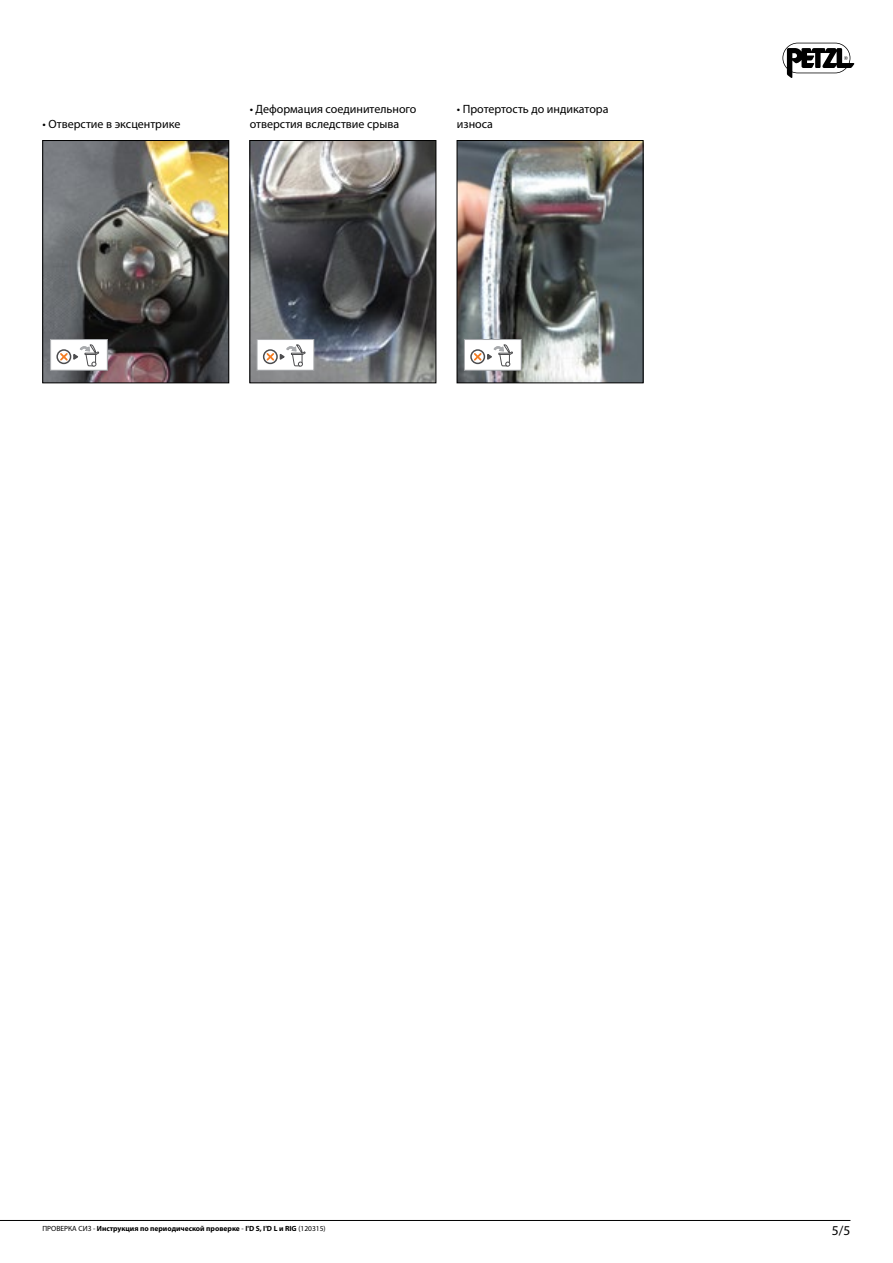
<style>
.page{position:relative;width:893px;height:1263px;background:#fff}
.page>*{position:absolute;margin:0;border:0;box-sizing:border-box;transform-origin:0 0}
.t1{font:13.5px "Myriad Pro";color:#000}
.CY_-_STD{font:12px/14.2px "Myriad Pro";color:#000}
.t2{font:700 7.5px "Myriad Pro";color:#000}
.s1{font-weight:400}
</style>
<div class="page">
<svg style="left:782px;top:43px;width:72px;height:35px"></svg>
<hr style="left:0;top:1220px;width:850px;height:1px;background:#000">
<img style="left:45px;top:142px;width:182px;height:239px">
<div style="left:43px;top:140px;width:186px;height:243px;border:1px solid #000"></div>
<img style="left:252px;top:142px;width:182px;height:239px">
<div style="left:250px;top:140px;width:186px;height:243px;border:1px solid #000"></div>
<img style="left:459px;top:142px;width:182px;height:239px">
<div style="left:457px;top:140px;width:186px;height:243px;border:1px solid #000"></div>
<div style="left:51px;top:339px;width:56px;height:31px;background:#fff"></div>
<div style="left:56px;top:349px;width:15px;height:15px;border:2px solid #4d4d4f;border-radius:50%"></div>
<svg style="left:58px;top:345px;width:42px;height:22px"></svg>
<div style="left:50px;top:339px;width:58px;height:32px;border:1px solid #a7a9ac"></div>
<div style="left:257px;top:339px;width:57px;height:31px;background:#fff"></div>
<div style="left:263px;top:349px;width:15px;height:15px;border:2px solid #4d4d4f;border-radius:50%"></div>
<svg style="left:265px;top:345px;width:41px;height:22px"></svg>
<div style="left:257px;top:339px;width:57px;height:32px;border:1px solid #a7a9ac"></div>
<div style="left:464px;top:339px;width:57px;height:31px;background:#fff"></div>
<div style="left:470px;top:349px;width:15px;height:15px;border:2px solid #4d4d4f;border-radius:50%"></div>
<svg style="left:472px;top:345px;width:41px;height:22px"></svg>
<div style="left:464px;top:339px;width:57px;height:32px;border:1px solid #a7a9ac"></div>
<p class="CY_-_STD" style="left:43px;top:116px;width:139px">• Отверстие в эксцентрике</p>
<p class="CY_-_STD" style="left:250px;top:102px;width:168px">• Деформация соединительного отверстия вследствие срыва</p>
<p class="CY_-_STD" style="left:457px;top:102px;width:153px">• Протертость до индикатора износа</p>
<p class="t2" style="left:43px;top:1224px;width:285px"><span class="s1">ПРОВЕРКА СИЗ -</span> Инструкция по периодической проверке <span class="s1">-</span> I'D S, I'D L и RIG <span class="s1">(120315)</span></p>
<p class="t1" style="left:832px;top:1222px;width:20px">5/5</p>
</div>
